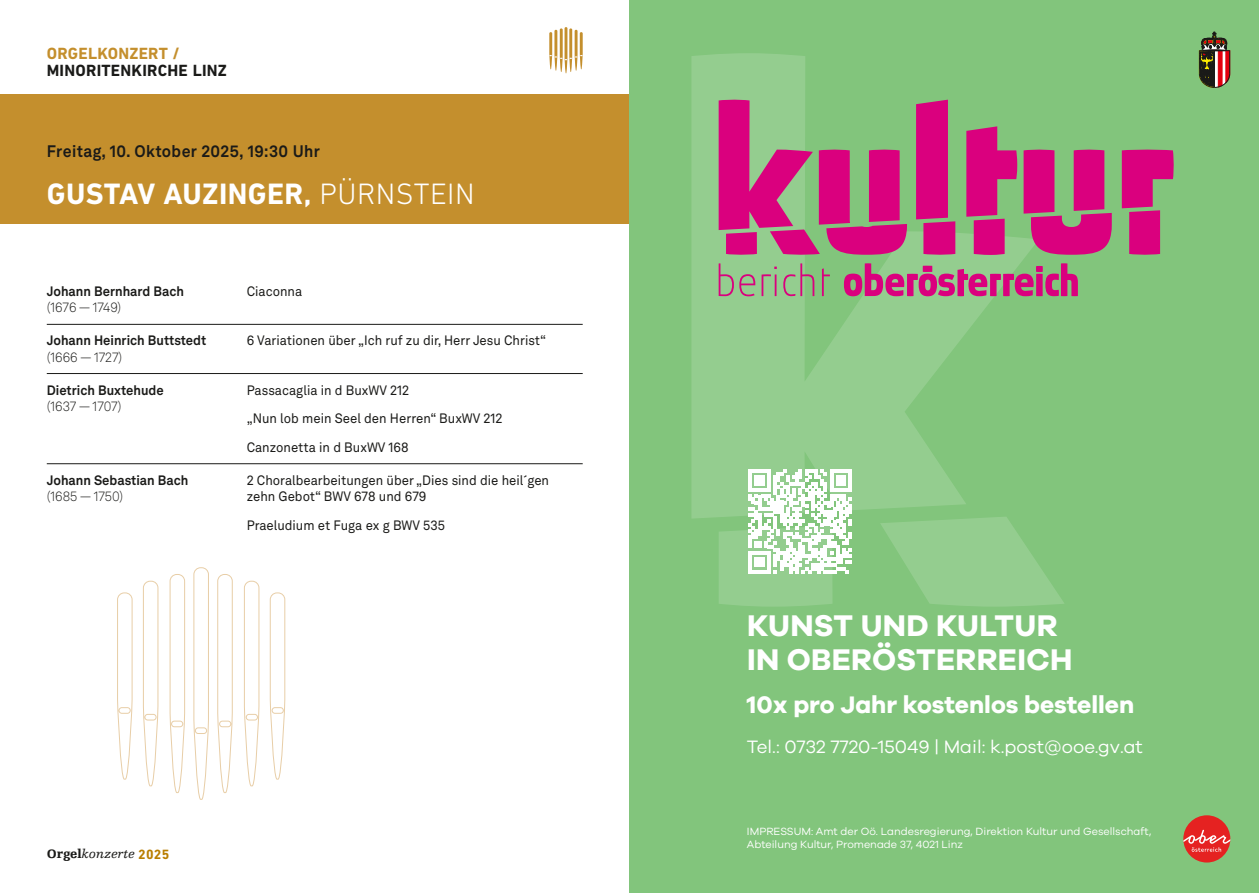
<style>
.page{position:relative;width:1259px;height:893px;background:#fff}
.page>*{position:absolute;margin:0;border:0;box-sizing:border-box;transform-origin:0 0}
.t1{font:700 30.9px/33.9px "Galano Grotesque";letter-spacing:.01em;color:#fff}
.t2{font:700 30px "DIN Next LT Pro";letter-spacing:.015em;color:#fff}
.t3{font:700 24.75px "Galano Grotesque";color:#fff}
.t4{font:18.45px "Galano Grotesque";color:#fff}
.t5{font:700 16.5px "Akkurat LL";letter-spacing:.025em;color:#1a1a18;scale:.95 1}
.t6{font:700 16.5px "DIN Next LT Pro";letter-spacing:.015em;color:#1a1a18}
.t7{font:700 16.5px "DIN Next LT Pro";letter-spacing:.015em;color:#c48f2d}
.t8{font:13.5px/28.5px "Akkurat LL";color:#1a1a18;scale:.95 1}
.t9{font:700 13.5px "Akkurat LL";color:#1a1a18;scale:.95 1}
.t10{font:300 13.5px "Akkurat LL";color:#1a1a18;scale:.95 1}
.t11{font:italic 12.9px "Egyptienne FLT Std";color:#1a1a18}
.t12{font:10.8px/12.9px "Galano Grotesque";color:#fff}
.s1{font-weight:300}
.s2{font-weight:900;font-style:normal}
.s3{font-family:"DIN Next LT Pro";font-weight:700;font-style:normal;font-size:13.65px;color:#b97e00}
</style>
<div class="page">
<div style="left:0;top:94px;width:629px;height:130px;background:#c48f2d"></div>
<hr style="left:47px;top:324px;width:536px;height:1px;background:#1a1a18">
<hr style="left:47px;top:373px;width:536px;height:1px;background:#1a1a18">
<hr style="left:47px;top:463px;width:536px;height:1px;background:#1a1a18">
<svg style="left:549px;top:27px;width:34px;height:46px"></svg>
<svg style="left:270px;top:593px;width:15px;height:186px"></svg>
<svg style="left:244px;top:581px;width:15px;height:205px"></svg>
<svg style="left:217px;top:574px;width:16px;height:219px"></svg>
<svg style="left:194px;top:567px;width:15px;height:233px"></svg>
<svg style="left:117px;top:593px;width:15px;height:186px"></svg>
<svg style="left:143px;top:581px;width:15px;height:205px"></svg>
<svg style="left:170px;top:574px;width:15px;height:219px"></svg>
<div style="left:629px;top:0;width:630px;height:893px;background:#82c57c"></div>
<svg style="left:692px;top:53px;width:372px;height:554px;fill:#94cd8f"></svg>
<svg style="left:718px;top:100px;width:189px;height:155px"></svg>
<svg style="left:916px;top:100px;width:39px;height:155px"></svg>
<svg style="left:966px;top:126px;width:51px;height:129px"></svg>
<svg style="left:1023px;top:150px;width:88px;height:105px"></svg>
<svg style="left:1121px;top:150px;width:52px;height:105px"></svg>
<svg style="left:718px;top:263px;width:37px;height:33px"></svg>
<svg style="left:822px;top:268px;width:8px;height:28px"></svg>
<svg style="left:761px;top:267px;width:16px;height:29px"></svg>
<svg style="left:783px;top:263px;width:31px;height:33px"></svg>
<svg style="left:844px;top:263px;width:234px;height:33px"></svg>
<div style="left:1183px;top:815px;width:47px;height:47px;background:#e52221;border-radius:50%"></div>
<svg style="left:1183px;top:830px;width:47px;height:22px"></svg>
<svg style="left:1199px;top:32px;width:31px;height:56px"></svg>
<svg style="left:748px;top:469px;width:104px;height:104px;background:#d7ecd5"></svg>
<p class="t7" style="left:47px;top:44px;width:134px">ORGELKONZERT /</p>
<p class="t6" style="left:47px;top:60px;width:182px">MINORITENKIRCHE LINZ</p>
<p class="t5" style="left:47px;top:139px;width:289px">Freitag, 10. Oktober 2025, 19:30 Uhr</p>
<h2 class="t2" style="left:47px;top:176px;width:429px">GUSTAV AUZINGER, <span class="s1">PÜRNSTEIN</span></h2>
<p class="t9" style="left:47px;top:281px;width:146px">Johann Bernhard Bach</p>
<p class="t8" style="left:247px;top:276px;width:60px">Ciaconna</p>
<p class="t10" style="left:47px;top:298px;width:80px">(1676 — 1749)</p>
<p class="t9" style="left:47px;top:330px;width:169px">Johann Heinrich Buttstedt</p>
<p class="t8" style="left:247px;top:326px;width:317px">6 Variationen über „Ich ruf zu dir, Herr Jesu Christ“</p>
<p class="t10" style="left:47px;top:348px;width:81px">(1666 — 1727)</p>
<p class="t9" style="left:47px;top:380px;width:125px">Dietrich Buxtehude</p>
<p class="t8" style="left:247px;top:375px;width:172px">Passacaglia in d BuxWV 212</p>
<p class="t10" style="left:47px;top:397px;width:80px">(1637 — 1707)</p>
<p class="t8" style="left:247px;top:404px;width:271px">„Nun lob mein Seel den Herren“ BuxWV 212<br>Canzonetta in d BuxWV 168</p>
<p class="t9" style="left:47px;top:470px;width:151px">Johann Sebastian Bach</p>
<p class="t8" style="left:247px;top:465px;width:320px">2 Choralbearbeitungen über „Dies sind die heil´gen</p>
<p class="t10" style="left:47px;top:487px;width:82px">(1685 — 1750)</p>
<p class="t8" style="left:247px;top:482px;width:210px">zehn Gebot“ BWV 678 und 679<br>Praeludium et Fuga ex g BWV 535</p>
<p class="t11" style="left:47px;top:847px;width:124px"><span class="s2">Orgel</span>konzerte <span class="s3">2025</span></p>
<h1 class="t1" style="left:747px;top:608px;width:327px">KUNST UND KULTUR<br>IN OBERÖSTERREICH</h1>
<h3 class="t3" style="left:747px;top:689px;width:389px">10x pro Jahr kostenlos bestellen</h3>
<h3 class="t4" style="left:747px;top:736px;width:397px">Tel.: 0732 7720-15049 | Mail: k.post@ooe.gv.at</h3>
<p class="t12" style="left:747px;top:825px;width:406px">IMPRESSUM: Amt der Oö. Landesregierung, Direktion Kultur und Gesellschaft,<br>Abteilung Kultur, Promenade 37, 4021 Linz</p>
</div>
